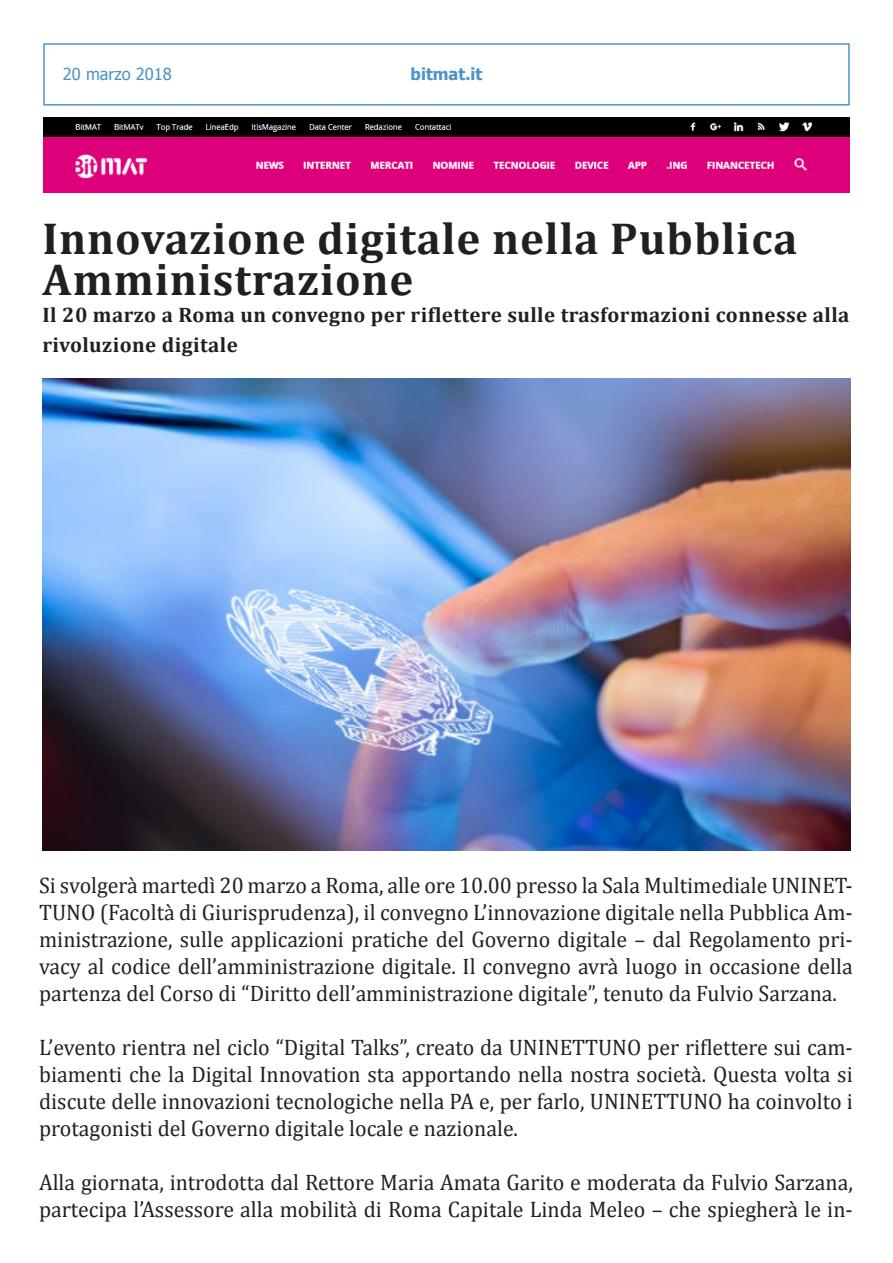
<style>
.page{position:relative;width:893px;height:1263px;background:#fff}
.page>*{position:absolute;margin:0;border:0;box-sizing:border-box;transform-origin:0 0}
.t1{font:700 45px/40.5px "Cambria";letter-spacing:.02em;color:#231f20}
.t2{font:22.5px/27px "Cambria";color:#231f20;text-align:justify}
.t3{font:700 21px/30px "Cambria";letter-spacing:.02em;color:#231f20}
.t4{font:16.5px "Tahoma";color:#4b94c7}
.t5{font:700 16.5px "Tahoma";color:#4b94c7}
</style>
<div class="page">
<div style="left:43px;top:43px;width:807px;height:63px;border:2px solid #4b94c7"></div>
<img style="left:43px;top:378px;width:807px;height:472px">
<img style="left:44px;top:118px;width:806px;height:74px">
<p class="t4" style="left:63px;top:63px;width:111px">20 marzo 2018</p>
<p class="t5" style="left:411px;top:63px;width:73px">bitmat.it</p>
<p class="t1" style="left:43px;top:217px;width:756px">Innovazione digitale nella Pubblica<br>Amministrazione</p>
<p class="t3" style="left:43px;top:299px;width:808px">Il 20 marzo a Roma un convegno per riflettere sulle trasformazioni connesse alla rivoluzione digitale</p>
<p class="t2" style="left:39px;top:872px;width:815px">Si svolgerà martedì 20 marzo a Roma, alle ore 10.00 presso la Sala Multimediale UNINET-TUNO (Facoltà di Giurisprudenza), il convegno L’innovazione digitale nella Pubblica Am&shy;ministrazione, sulle applicazioni pratiche del Governo digitale – dal Regolamento pri&shy;vacy al codice dell’amministrazione digitale. Il convegno avrà luogo in occasione della partenza del Corso di “Diritto dell’amministrazione digitale”, tenuto da Fulvio Sarzana.</p>
<p class="t2" style="left:39px;top:1034px;width:815px">L’evento rientra nel ciclo “Digital Talks”, creato da UNINETTUNO per riflettere sui cam&shy;biamenti che la Digital Innovation sta apportando nella nostra società. Questa volta si discute delle innovazioni tecnologiche nella PA e, per farlo, UNINETTUNO ha coinvolto i protagonisti del Governo digitale locale e nazionale.</p>
<p class="t2" style="left:39px;top:1169px;width:815px">Alla giornata, introdotta dal Rettore Maria Amata Garito e moderata da Fulvio Sarzana, partecipa l’Assessore alla mobilità di Roma Capitale Linda Meleo – che spiegherà le in-</p>
</div>
